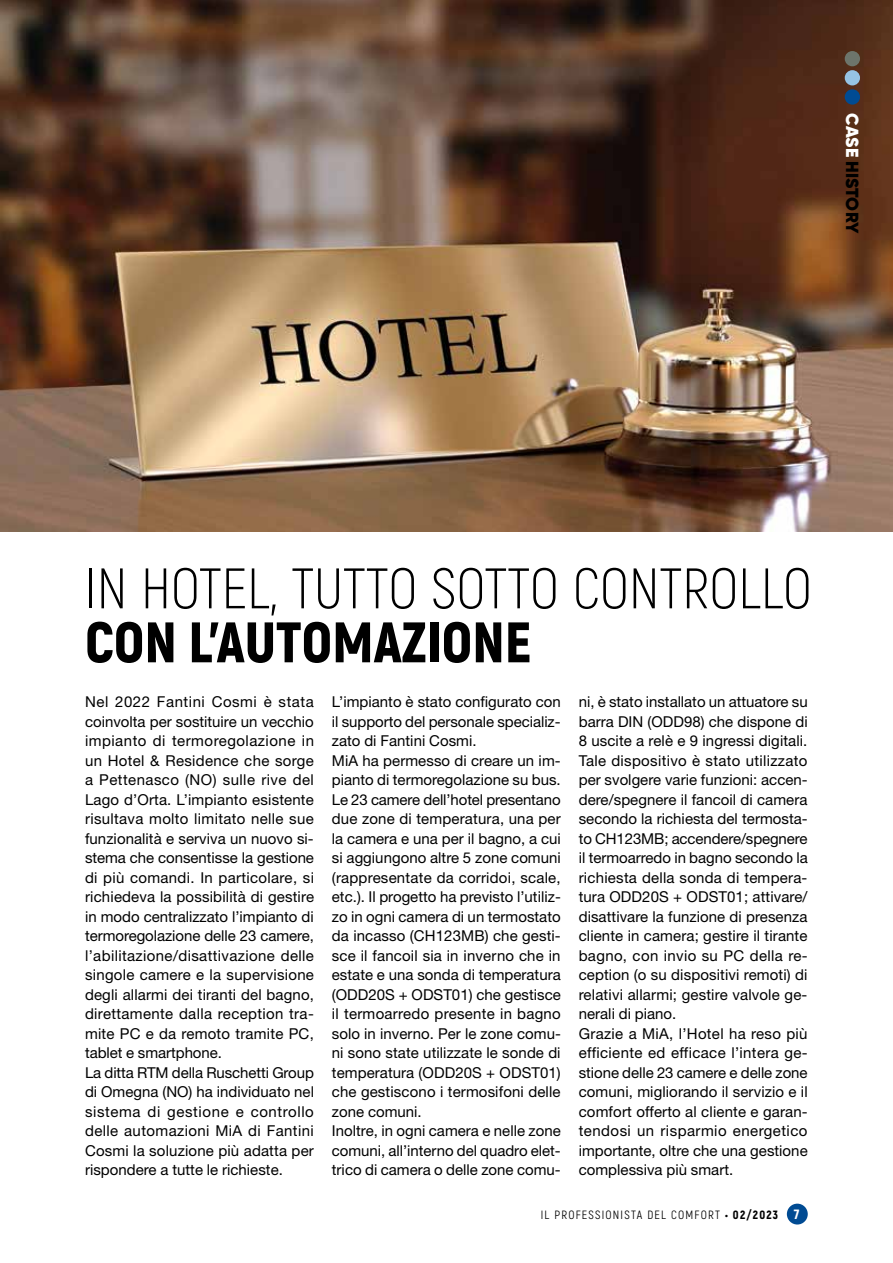
<style>
.page{position:relative;width:893px;height:1263px;background:#fff}
.page>*{position:absolute;margin:0;border:0;box-sizing:border-box;transform-origin:0 0}
.t1{font:300 57px "Akrobat";color:#000}
.t2{font:900 57px "Akrobat";color:#000}
.t3{font:900 17.55px "Gilroy";letter-spacing:-.005em;color:#000}
.t4{font:15px/19.5px "Helvetica Neue LT Std";letter-spacing:.005em;color:#000}
.t5{font:12px "Akrobat";letter-spacing:.1em;color:#000}
.s1{color:#fff}
.s2{font-weight:900}
.s3{font-weight:900;font-size:13.5px;color:#fff}
</style>
<div class="page">
<img style="left:0;top:0;width:893px;height:531px">
<div style="left:845px;top:89px;width:15px;height:16px;background:#004b93;border-radius:50%"></div>
<div style="left:845px;top:70px;width:15px;height:15px;background:#96c3e4;border-radius:50%"></div>
<div style="left:845px;top:51px;width:15px;height:15px;background:#6d756c;border-radius:50%"></div>
<div style="left:787px;top:1203px;width:21px;height:21px;background:#004b93;border-radius:50%"></div>
<p class="t3" style="left:863px;top:113px;width:122px;rotate:90deg"><span class="s1">CASE</span> HISTORY</p>
<h1 class="t1" style="left:85px;top:555px;width:728px">IN HOTEL, TUTTO SOTTO CONTROLLO</h1>
<h1 class="t2" style="left:85px;top:605px;width:448px">CON L’AUTOMAZIONE</h1>
<p class="t4" style="left:85px;top:692px;width:231px">Nel 2022 Fantini Cosmi è stata coinvolta per sostituire un vecchio impianto di termoregolazione in un Hotel &amp; Residence che sorge a Pettenasco (NO) sulle rive del Lago d’Orta. L’impianto esistente risultava molto limitato nelle sue funzionalità e serviva un nuovo si&shy;stema che consentisse la gestione di più comandi. In particolare, si richiedeva la possibilità di gestire in modo centralizzato l’impianto di termoregolazione delle 23 camere, l’abilitazione/disattivazione delle singole camere e la supervisione degli allarmi dei tiranti del bagno, direttamente dalla reception tra&shy;mite PC e da remoto tramite PC, tablet e smartphone.<br>La ditta RTM della Ruschetti Group di Omegna (NO) ha individuato nel sistema di gestione e controllo delle automazioni MiA di Fantini Cosmi la soluzione più adatta per rispondere a tutte le richieste.</p>
<p class="t4" style="left:332px;top:692px;width:230px">L’impianto è stato configurato con il supporto del personale specializ&shy;zato di Fantini Cosmi.<br>MiA ha permesso di creare un im&shy;pianto di termoregolazione su bus.<br>Le 23 camere dell’hotel presentano due zone di temperatura, una per la camera e una per il bagno, a cui si aggiungono altre 5 zone comuni (rappresentate da corridoi, scale, etc.). Il progetto ha previsto l’utiliz&shy;zo in ogni camera di un termostato da incasso (CH123MB) che gesti&shy;sce il fancoil sia in inverno che in estate e una sonda di temperatura (ODD20S + ODST01) che gestisce il termoarredo presente in bagno solo in inverno. Per le zone comu&shy;ni sono state utilizzate le sonde di temperatura (ODD20S + ODST01) che gestiscono i termosifoni delle zone comuni.<br>Inoltre, in ogni camera e nelle zone comuni, all’interno del quadro elet&shy;trico di camera o delle zone comu-</p>
<p class="t4" style="left:579px;top:692px;width:230px">ni, è stato installato un attuatore su barra DIN (ODD98) che dispone di 8 uscite a relè e 9 ingressi digitali.<br>Tale dispositivo è stato utilizzato per svolgere varie funzioni: accen&shy;dere/spegnere il fancoil di camera secondo la richiesta del termosta&shy;to CH123MB; accendere/spegnere il termoarredo in bagno secondo la richiesta della sonda di tempera&shy;tura ODD20S + ODST01; attivare/ disattivare la funzione di presenza cliente in camera; gestire il tirante bagno, con invio su PC della re&shy;ception (o su dispositivi remoti) di relativi allarmi; gestire valvole ge&shy;nerali di piano.<br>Grazie a MiA, l’Hotel ha reso più efficiente ed efficace l’intera ge&shy;stione delle 23 camere e delle zone comuni, migliorando il servizio e il comfort offerto al cliente e garan&shy;tendosi un risparmio energetico importante, oltre che una gestione complessiva più smart.</p>
<p class="t5" style="left:541px;top:1207px;width:260px">IL PROFESSIONISTA DEL COMFORT <span class="s2">• 02/2023</span> <span class="s3">7</span></p>
</div>
